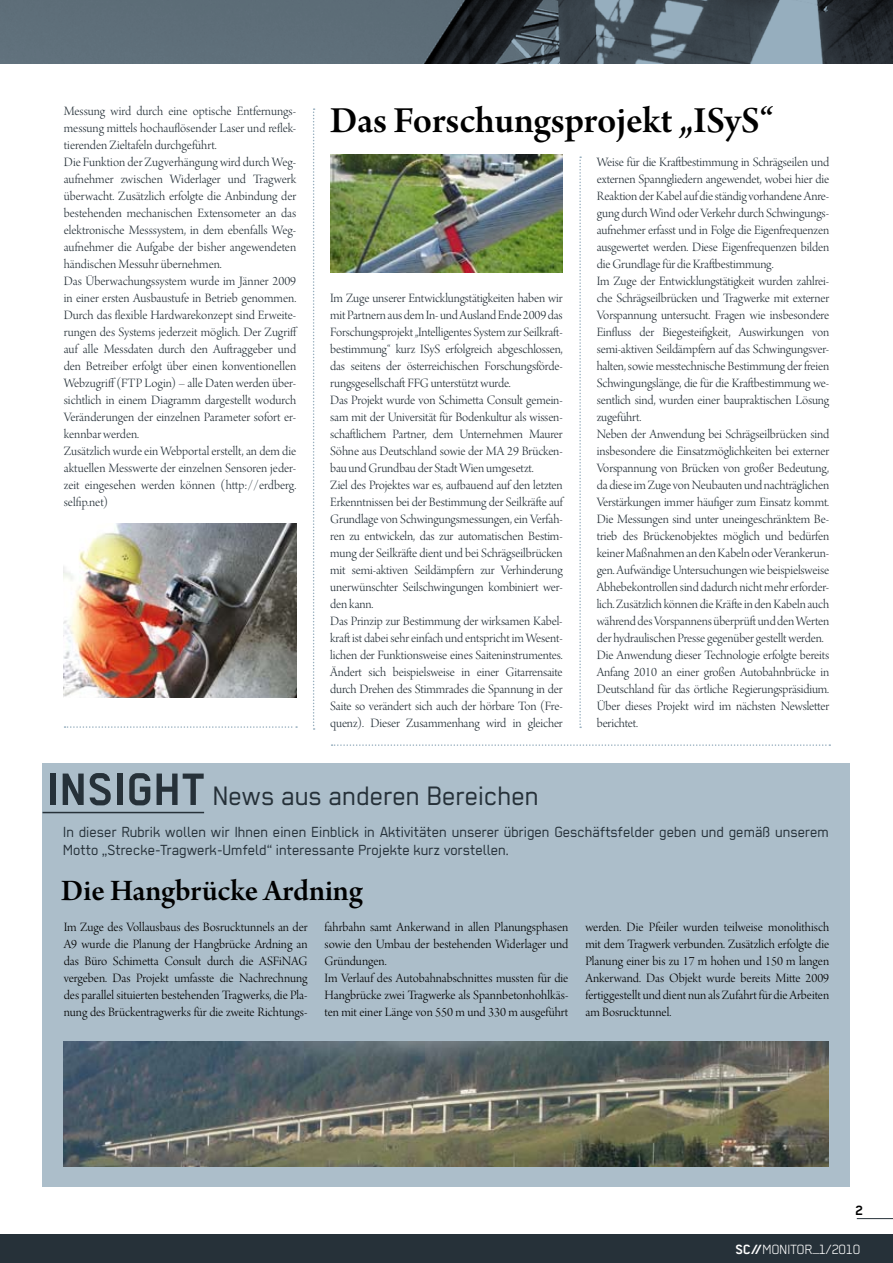
<style>
.page{position:relative;width:893px;height:1263px;background:#fff}
.page>*{position:absolute;margin:0;border:0;box-sizing:border-box;transform-origin:0 0}
.t1{font:700 51px "Regular";letter-spacing:-.01em;color:#263139}
.t2{font:39px "Arno Pro Smbd Subhead";letter-spacing:-.005em;color:#000}
.t3{font:31.5px "Arno Pro Smbd Subhead";color:#000}
.t4{font:30px "Regular";letter-spacing:-.01em;color:#263139}
.t5{font:16.5px/18px "Regular";letter-spacing:-.01em;color:#263139}
.t6{font:300 15px "Regular";letter-spacing:-.02em;color:#fff}
.t7{font:700 15px "Regular";color:#000}
.t8{font:13.5px/17px "Arno Pro Light Display";letter-spacing:-.01em;color:#263139}
.t9{font:13.5px/17px "Arno Pro Light Display";color:#000;text-align:justify}
.s1{font-weight:700}
</style>
<div class="page">
<div style="left:43px;top:763px;width:807px;height:423px;background:#acbeca"></div>
<img style="left:0;top:0;width:893px;height:64px">
<div style="left:0;top:1234px;width:893px;height:29px;background:#263139"></div>
<hr style="left:857px;top:1218px;width:36px;height:1px;background:#263139">
<svg style="left:313px;top:108px;width:2px;height:622px"></svg>
<svg style="left:579px;top:156px;width:2px;height:572px"></svg>
<img style="left:64px;top:1041px;width:764px;height:126px">
<svg style="left:332px;top:744px;width:498px;height:2px"></svg>
<hr style="left:43px;top:812px;width:161px;height:1px;background:#263139">
<img style="left:330px;top:154px;width:233px;height:118px">
<img style="left:64px;top:523px;width:233px;height:174px">
<svg style="left:65px;top:726px;width:232px;height:2px"></svg>
<p class="t8" style="left:64px;top:103px;width:236px">Messung wird durch eine optische Entfernungs&shy;messung mittels hochauflösender Laser und reflek&shy;tierenden Zieltafeln durchgeführt.<br>Die Funktion der Zugverhängung wird durch Weg&shy;aufnehmer zwischen Widerlager und Tragwerk überwacht. Zusätzlich erfolgte die Anbindung der bestehenden mechanischen Extensometer an das elektronische Messsystem, in dem ebenfalls Weg&shy;aufnehmer die Aufgabe der bisher angewendeten händischen Messuhr übernehmen.<br>Das Überwachungssystem wurde im Jänner 2009 in einer ersten Ausbaustufe in Betrieb genommen.<br>Durch das flexible Hardwarekonzept sind Erweite&shy;rungen des Systems jederzeit möglich. Der Zugriff auf alle Messdaten durch den Auftraggeber und den Betreiber erfolgt über einen konventionellen Webzugriff (FTP Login) – alle Daten werden über&shy;sichtlich in einem Diagramm dargestellt wodurch Veränderungen der einzelnen Parameter sofort er&shy;kennbar werden.<br>Zusätzlich wurde ein Webportal erstellt, an dem die aktuellen Messwerte der einzelnen Sensoren jeder&shy;zeit eingesehen werden können (http://erdberg. selfip.net)</p>
<h2 class="t2" style="left:330px;top:98px;width:445px">Das Forschungsprojekt „ISyS“</h2>
<p class="t8" style="left:330px;top:290px;width:234px">Im Zuge unserer Entwicklungstätigkeiten haben wir mit Partnern aus dem In- und Ausland Ende 2009 das Forschungsprojekt „Intelligentes System zur Seilkraft&shy;bestimmung“ kurz ISyS erfolgreich abgeschlossen, das seitens der österreichischen Forschungsförde&shy;rungsgesellschaft FFG unterstützt wurde.<br>Das Projekt wurde von Schimetta Consult gemein&shy;sam mit der Universität für Bodenkultur als wissen&shy;schaftlichem Partner, dem Unternehmen Maurer Söhne aus Deutschland sowie der MA 29 Brücken&shy;bau und Grundbau der Stadt Wien umgesetzt.<br>Ziel des Projektes war es, aufbauend auf den letzten Erkenntnissen bei der Bestimmung der Seilkräfte auf Grundlage von Schwingungsmessungen, ein Verfah&shy;ren zu entwickeln, das zur automatischen Bestim&shy;mung der Seilkräfte dient und bei Schrägseilbrücken mit semi-aktiven Seildämpfern zur Verhinderung unerwünschter Seilschwingungen kombiniert wer&shy;den kann.<br>Das Prinzip zur Bestimmung der wirksamen Kabel&shy;kraft ist dabei sehr einfach und entspricht im Wesent&shy;lichen der Funktionsweise eines Saiteninstrumentes.<br>Ändert sich beispielsweise in einer Gitarrensaite durch Drehen des Stimmrades die Spannung in der Saite so verändert sich auch der hörbare Ton (Fre&shy;quenz). Dieser Zusammenhang wird in gleicher</p>
<p class="t8" style="left:597px;top:154px;width:234px">Weise für die Kraftbestimmung in Schrägseilen und externen Spanngliedern angewendet, wobei hier die Reaktion der Kabel auf die ständig vorhandene Anre&shy;gung durch Wind oder Verkehr durch Schwingungs&shy;aufnehmer erfasst und in Folge die Eigenfrequenzen ausgewertet werden. Diese Eigenfrequenzen bilden die Grundlage für die Kraftbestimmung.<br>Im Zuge der Entwicklungstätigkeit wurden zahlrei&shy;che Schrägseilbrücken und Tragwerke mit externer Vorspannung untersucht. Fragen wie insbesondere Einfluss der Biegesteifigkeit, Auswirkungen von semi-aktiven Seildämpfern auf das Schwingungsver&shy;halten, sowie messtechnische Bestimmung der freien Schwingungslänge, die für die Kraftbestimmung we&shy;sentlich sind, wurden einer baupraktischen Lösung zugeführt.<br>Neben der Anwendung bei Schrägseilbrücken sind insbesondere die Einsatzmöglichkeiten bei externer Vorspannung von Brücken von großer Bedeutung, da diese im Zuge von Neubauten und nachträglichen Verstärkungen immer häufiger zum Einsatz kommt.<br>Die Messungen sind unter uneingeschränktem Be&shy;trieb des Brückenobjektes möglich und bedürfen keiner Maßnahmen an den Kabeln oder Verankerun&shy;gen. Aufwändige Untersuchungen wie beispielsweise Abhebekontrollen sind dadurch nicht mehr erforder&shy;lich. Zusätzlich können die Kräfte in den Kabeln auch während des Vorspannens überprüft und den Werten der hydraulischen Presse gegenüber gestellt werden.<br>Die Anwendung dieser Technologie erfolgte bereits Anfang 2010 an einer großen Autobahnbrücke in Deutschland für das örtliche Regierungspräsidium.<br>Über dieses Projekt wird im nächsten Newsletter berichtet.</p>
<h1 class="t1" style="left:47px;top:762px;width:161px">insight</h1>
<h3 class="t4" style="left:213px;top:779px;width:328px">News aus anderen Bereichen</h3>
<p class="t5" style="left:63px;top:822px;width:768px">In dieser Rubrik wollen wir Ihnen einen Einblick in Aktivitäten unserer übrigen Geschäftsfelder geben und gemäß unserem<br>Motto „Strecke-Tragwerk-Umfeld“ interessante Projekte kurz vorstellen.</p>
<h3 class="t3" style="left:61px;top:872px;width:303px">Die Hangbrücke Ardning</h3>
<p class="t9" style="left:64px;top:920px;width:245px">Im Zuge des Vollausbaus des Bosrucktunnels an der A9 wurde die Planung der Hangbrücke Ardning an das Büro Schimetta Consult durch die ASFiNAG vergeben. Das Projekt umfasste die Nachrechnung des parallel situierten bestehenden Tragwerks, die Pla&shy;nung des Brückentragwerks für die zweite Richtungs-</p>
<p class="t9" style="left:325px;top:920px;width:245px;text-align:left">fahrbahn samt Ankerwand in allen Planungsphasen sowie den Umbau der bestehenden Widerlager und Gründungen.<br>Im Verlauf des Autobahnabschnittes mussten für die Hangbrücke zwei Tragwerke als Spannbetonhohlkäs&shy;ten mit einer Länge von 550 m und 330 m ausgeführt</p>
<p class="t9" style="left:585px;top:920px;width:245px">werden. Die Pfeiler wurden teilweise monolithisch mit dem Tragwerk verbunden. Zusätzlich erfolgte die Planung einer bis zu 17 m hohen und 150 m langen Ankerwand. Das Objekt wurde bereits Mitte 2009 fertiggestellt und dient nun als Zufahrt für die Arbeiten am Bosrucktunnel.</p>
<p class="t7" style="left:855px;top:1202px;width:9px">2</p>
<p class="t6" style="left:735px;top:1242px;width:126px"><span class="s1">SC//</span>MONITOR_1/2010</p>
</div>
